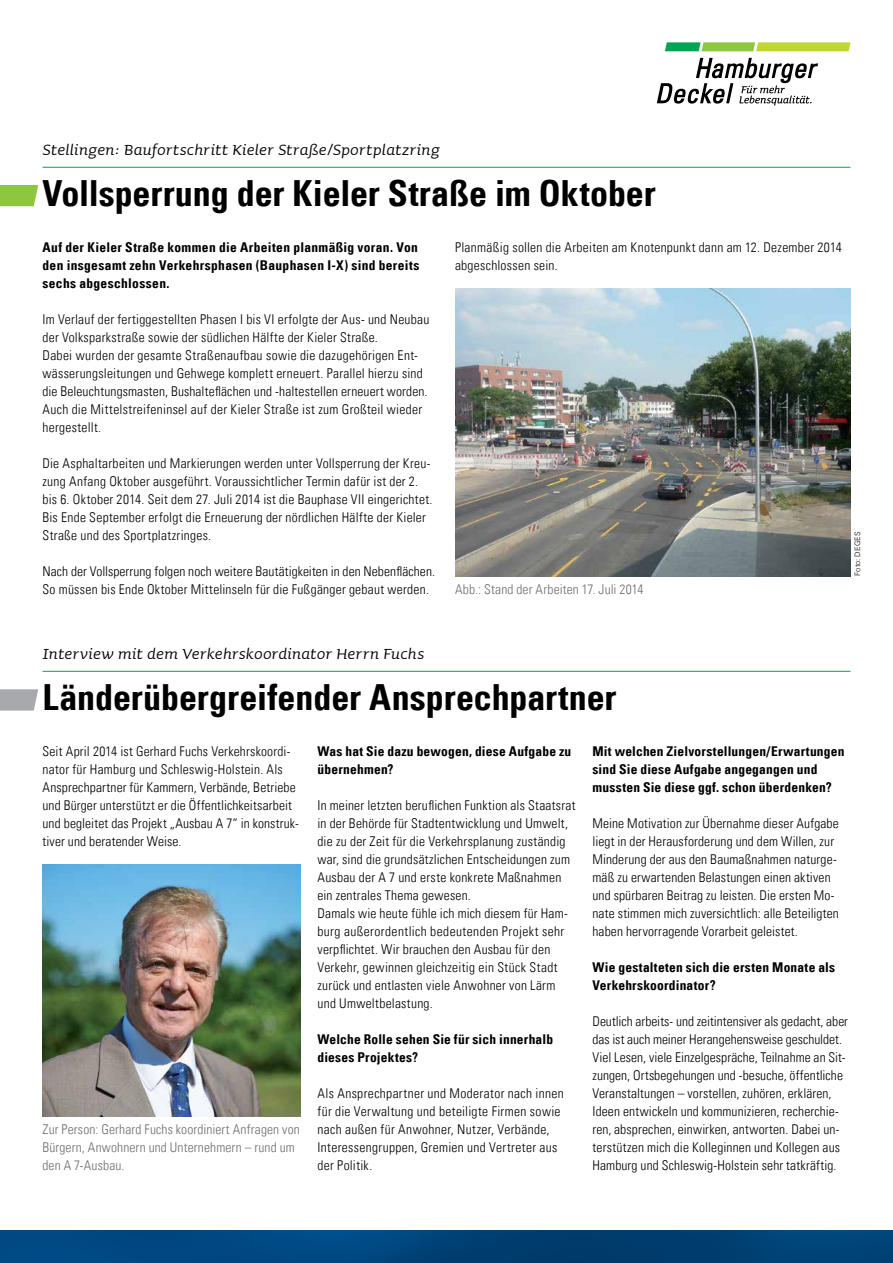
<style>
.page{position:relative;width:893px;height:1263px;background:#fff}
.page>*{position:absolute;margin:0;border:0;box-sizing:border-box;transform-origin:0 0}
.t1{font:36px "Univers Com 67 Bold Cond";letter-spacing:-.005em;color:#000}
.t2{font:italic 19.5px "Sauna";letter-spacing:.015em;color:#000}
.t3{font:13.5px/18px "Univers Com 47 Light Cond";letter-spacing:.015em;color:#000}
.t4{font:13.5px/18px "Univers Com 67 Bold Cond";letter-spacing:.02em;color:#000}
.t5{font:13.5px/18px "Univers Com 47 Light Cond";letter-spacing:.01em;color:#6d6e71}
.t6{font:300 7.5px "Univers Com 45";letter-spacing:.025em;color:#000}
</style>
<div class="page">
<img style="left:0;top:1230px;width:893px;height:33px">
<img style="left:43px;top:864px;width:257px;height:252px">
<img style="left:455px;top:288px;width:395px;height:288px">
<hr style="left:43px;top:671px;width:807px;height:1px;background:#00a651">
<hr style="left:43px;top:167px;width:807px;height:1px;background:#00a651">
<svg style="left:0;top:185px;width:38px;height:21px"></svg>
<svg style="left:0;top:689px;width:38px;height:21px"></svg>
<svg style="left:657px;top:58px;width:161px;height:48px"></svg>
<svg style="left:665px;top:42px;width:185px;height:9px;background:#95cd4a"></svg>
<h2 class="t2" style="left:43px;top:138px;width:399px">Stellingen: Baufortschritt Kieler Straße/Sportplatzring</h2>
<h1 class="t1" style="left:43px;top:171px;width:615px">Vollsperrung der Kieler Straße im Oktober</h1>
<p class="t4" style="left:43px;top:238px;width:378px">Auf der Kieler Straße kommen die Arbeiten planmäßig voran. Von den insgesamt zehn Verkehrsphasen (Bauphasen I-X) sind bereits sechs abgeschlossen.</p>
<p class="t3" style="left:43px;top:310px;width:388px">Im Verlauf der fertiggestellten Phasen I bis VI erfolgte der Aus- und Neubau der Volksparkstraße sowie der südlichen Hälfte der Kieler Straße.<br>Dabei wurden der gesamte Straßenaufbau sowie die dazugehörigen Ent&shy;wässerungsleitungen und Gehwege komplett erneuert. Parallel hierzu sind die Beleuchtungsmasten, Bushalteflächen und -haltestellen erneuert worden.<br>Auch die Mittelstreifeninsel auf der Kieler Straße ist zum Großteil wieder hergestellt.</p>
<p class="t3" style="left:43px;top:454px;width:392px">Die Asphaltarbeiten und Markierungen werden unter Vollsperrung der Kreu&shy;zung Anfang Oktober ausgeführt. Voraussichtlicher Termin dafür ist der 2. bis 6. Oktober 2014. Seit dem 27. Juli 2014 ist die Bauphase VII eingerichtet.<br>Bis Ende September erfolgt die Erneuerung der nördlichen Hälfte der Kieler Straße und des Sportplatzringes.</p>
<p class="t3" style="left:43px;top:562px;width:394px">Nach der Vollsperrung folgen noch weitere Bautätigkeiten in den Nebenflächen.<br>So müssen bis Ende Oktober Mittelinseln für die Fußgänger gebaut werden.</p>
<p class="t3" style="left:455px;top:238px;width:388px">Planmäßig sollen die Arbeiten am Knotenpunkt dann am 12. Dezember 2014 abgeschlossen sein.</p>
<p class="t5" style="left:455px;top:580px;width:190px">Abb.: Stand der Arbeiten 17. Juli 2014</p>
<p class="t6" style="left:853px;top:576px;width:46px;rotate:-90deg">Foto: DEGES</p>
<h2 class="t2" style="left:43px;top:642px;width:383px">Interview mit dem Verkehrskoordinator Herrn Fuchs</h2>
<h1 class="t1" style="left:43px;top:675px;width:576px">Länderübergreifender Ansprechpartner</h1>
<p class="t3" style="left:43px;top:742px;width:258px">Seit April 2014 ist Gerhard Fuchs Verkehrskoordi&shy;nator für Hamburg und Schleswig-Holstein. Als Ansprechpartner für Kammern, Verbände, Betriebe und Bürger unterstützt er die Öffentlichkeitsarbeit und begleitet das Projekt „Ausbau A 7“ in konstruk&shy;tiver und beratender Weise.</p>
<p class="t5" style="left:43px;top:1120px;width:259px">Zur Person: Gerhard Fuchs koordiniert Anfragen von<br>Bürgern, Anwohnern und Unternehmern – rund um den A 7-Ausbau.</p>
<p class="t4" style="left:317px;top:742px;width:255px">Was hat Sie dazu bewogen, diese Aufgabe zu übernehmen?</p>
<p class="t3" style="left:317px;top:796px;width:259px">In meiner letzten beruflichen Funktion als Staatsrat in der Behörde für Stadtentwicklung und Umwelt, die zu der Zeit für die Verkehrsplanung zuständig war, sind die grundsätzlichen Entscheidungen zum Ausbau der A 7 und erste konkrete Maßnahmen ein zentrales Thema gewesen.<br>Damals wie heute fühle ich mich diesem für Ham&shy;burg außerordentlich bedeutenden Projekt sehr verpflichtet. Wir brauchen den Ausbau für den Verkehr, gewinnen gleichzeitig ein Stück Stadt zurück und entlasten viele Anwohner von Lärm und Umweltbelastung.</p>
<p class="t4" style="left:317px;top:1030px;width:237px">Welche Rolle sehen Sie für sich innerhalb dieses Projektes?</p>
<p class="t3" style="left:317px;top:1084px;width:248px">Als Ansprechpartner und Moderator nach innen für die Verwaltung und beteiligte Firmen sowie nach außen für Anwohner, Nutzer, Verbände, Interessengruppen, Gremien und Vertreter aus der Politik.</p>
<p class="t4" style="left:592px;top:742px;width:254px">Mit welchen Zielvorstellungen/Erwartungen sind Sie diese Aufgabe angegangen und mussten Sie diese ggf. schon überdenken?</p>
<p class="t3" style="left:592px;top:814px;width:248px">Meine Motivation zur Übernahme dieser Aufgabe liegt in der Herausforderung und dem Willen, zur Minderung der aus den Baumaßnahmen naturge&shy;mäß zu erwartenden Belastungen einen aktiven und spürbaren Beitrag zu leisten. Die ersten Mo&shy;nate stimmen mich zuversichtlich: alle Beteiligten haben hervorragende Vorarbeit geleistet.</p>
<p class="t4" style="left:592px;top:958px;width:244px">Wie gestalteten sich die ersten Monate als<br>Verkehrskoordinator?</p>
<p class="t3" style="left:592px;top:1012px;width:257px">Deutlich arbeits- und zeitintensiver als gedacht, aber das ist auch meiner Herangehensweise geschuldet.<br>Viel Lesen, viele Einzelgespräche, Teilnahme an Sit&shy;zungen, Ortsbegehungen und -besuche, öffentliche Veranstaltungen – vorstellen, zuhören, erklären, Ideen entwickeln und kommunizieren, recherchie&shy;ren, absprechen, einwirken, antworten. Dabei un&shy;terstützen mich die Kolleginnen und Kollegen aus Hamburg und Schleswig-Holstein sehr tatkräftig.</p>
</div>
